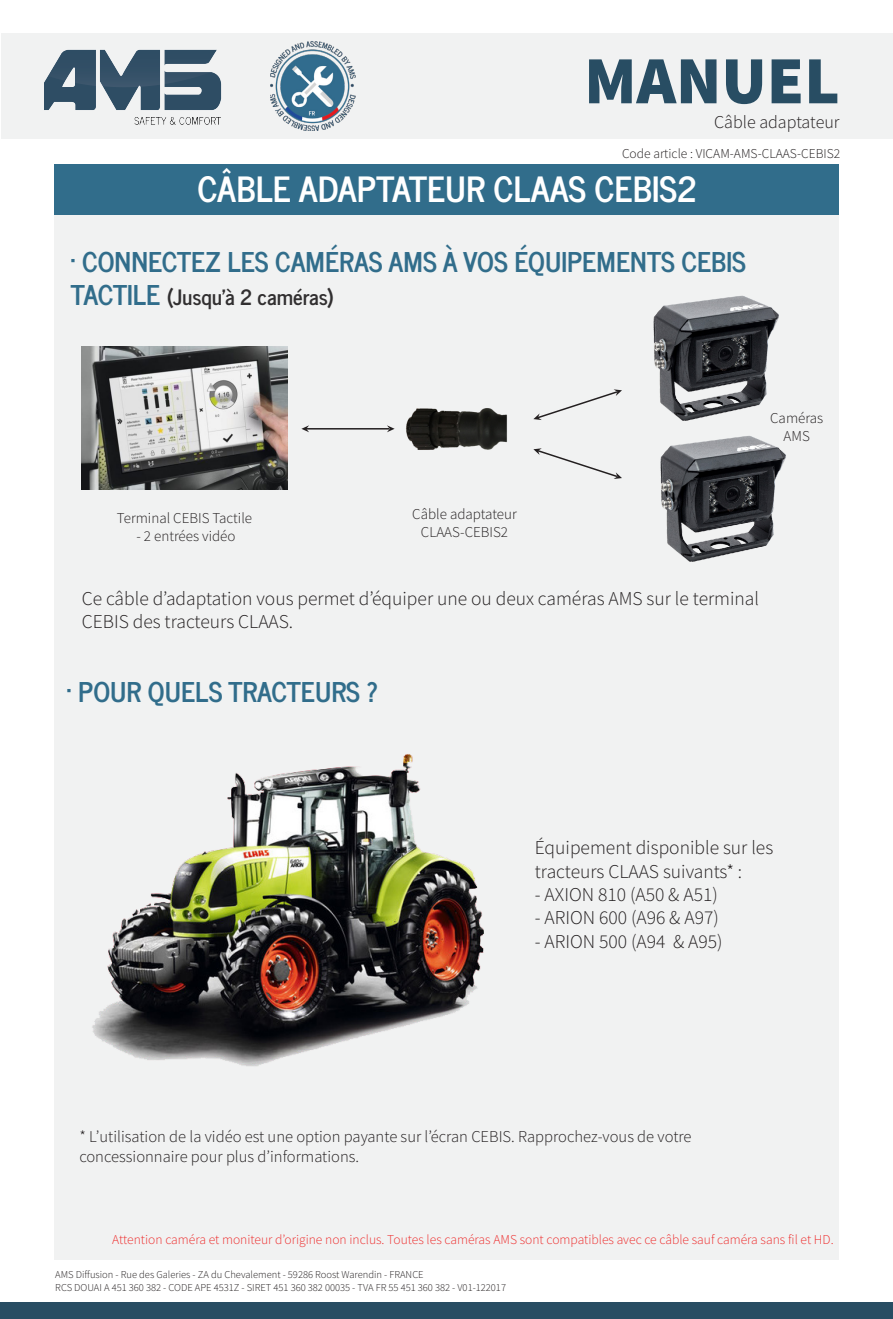
<style>
.page{position:relative;width:893px;height:1319px;background:#fff}
.page>*{position:absolute;margin:0;border:0;box-sizing:border-box;transform-origin:0 0}
.t1{font:900 67.5px "Mada";color:#284d63}
.t2{font:700 34.5px "News Cycle";color:#fff}
.t3{font:700 27px "News Cycle";color:#316d8b}
.t4{font:700 21px "News Cycle";color:#312f30}
.t5{font:300 19.5px/23.4px "Mada";color:#231f20}
.t6{font:300 18px "Mada";color:#231f20}
.t7{font:300 16.5px/19.8px "Mada";color:#231f20}
.t8{font:300 15px "Mada";color:#231f20}
.t9{font:300 13.5px "Mada";color:#ee2d2d}
.t10{font:300 13.5px "Mada";color:#231f20}
.t11{font:300 10.5px "Mada";color:#231f20}
.s1{font-size:27px;color:#316d8b}
</style>
<div class="page">
<div style="left:55px;top:209px;width:784px;height:1050px;background:#f1f2f2"></div>
<div style="left:55px;top:164px;width:784px;height:51px;background:#316d8b"></div>
<img style="left:660px;top:436px;width:126px;height:126px">
<hr style="left:305px;top:428px;width:84px;height:1px;background:#231f20">
<svg style="left:301px;top:425px;width:8px;height:7px"></svg>
<svg style="left:387px;top:425px;width:8px;height:7px"></svg>
<div style="left:1px;top:33px;width:892px;height:106px;background:#f1f2f2"></div>
<img style="left:44px;top:49px;width:178px;height:76px">
<img style="left:270px;top:41px;width:86px;height:89px">
<img style="left:82px;top:346px;width:205px;height:143px">
<img style="left:653px;top:295px;width:126px;height:126px">
<svg style="left:533px;top:389px;width:89px;height:31px"></svg>
<svg style="left:533px;top:448px;width:89px;height:31px"></svg>
<div style="left:0;top:1302px;width:893px;height:16px;background:#284d63"></div>
<img style="left:92px;top:754px;width:392px;height:312px">
<img style="left:406px;top:408px;width:101px;height:42px">
<p class="t1" style="left:584px;top:41px;width:257px">MANUEL</p>
<p class="t6" style="left:714px;top:112px;width:127px">Câble adaptateur</p>
<p class="t10" style="left:622px;top:146px;width:220px">Code article : VICAM-AMS-CLAAS-CEBIS2</p>
<p class="t2" style="left:198px;top:158px;width:501px">CÂBLE ADAPTATEUR CLAAS CEBIS2</p>
<p class="t3" style="left:71px;top:238px;width:676px">· CONNECTEZ LES CAMÉRAS AMS À VOS ÉQUIPEMENTS CEBIS</p>
<p class="t4" style="left:71px;top:278px;width:264px"><span class="s1">TACTILE</span> (Jusqu’à 2 caméras)</p>
<p class="t8" style="left:770px;top:409px;width:55px">Caméras</p>
<p class="t8" style="left:784px;top:427px;width:28px">AMS</p>
<p class="t8" style="left:117px;top:509px;width:137px">Terminal CEBIS Tactile</p>
<p class="t8" style="left:136px;top:527px;width:101px">- 2 entrées vidéo</p>
<p class="t8" style="left:412px;top:505px;width:106px">Câble adaptateur</p>
<p class="t8" style="left:421px;top:523px;width:89px">CLAAS-CEBIS2</p>
<p class="t5" style="left:82px;top:587px;width:679px">Ce câble d’adaptation vous permet d’équiper une ou deux caméras AMS sur le terminal<br>CEBIS des tracteurs CLAAS.</p>
<p class="t3" style="left:67px;top:668px;width:313px">· POUR QUELS TRACTEURS ?</p>
<p class="t5" style="left:535px;top:836px;width:240px">Équipement disponible sur les tracteurs CLAAS suivants* :</p>
<p class="t5" style="left:535px;top:883px;width:184px">- AXION 810 (A50 &amp; A51)</p>
<p class="t5" style="left:535px;top:906px;width:185px">- ARION 600 (A96 &amp; A97)</p>
<p class="t5" style="left:535px;top:930px;width:189px">- ARION 500 (A94 &amp; A95)</p>
<p class="t7" style="left:79px;top:1127px;width:614px">* L’utilisation de la vidéo est une option payante sur l’écran CEBIS. Rapprochez-vous de votre concessionnaire pour plus d’informations.</p>
<p class="t9" style="left:112px;top:1232px;width:723px">Attention caméra et moniteur d’origine non inclus. Toutes les caméras AMS sont compatibles avec ce câble sauf caméra sans fil et HD.</p>
<p class="t11" style="left:55px;top:1268px;width:370px">AMS Diffusion - Rue des Galeries - ZA du Chevalement - 59286 Roost Warendin - FRANCE</p>
<p class="t11" style="left:55px;top:1281px;width:452px">RCS DOUAI A 451 360 382 - CODE APE 4531Z - SIRET 451 360 382 00035 - TVA FR 55 451 360 382 - V01-122017</p>
</div>
